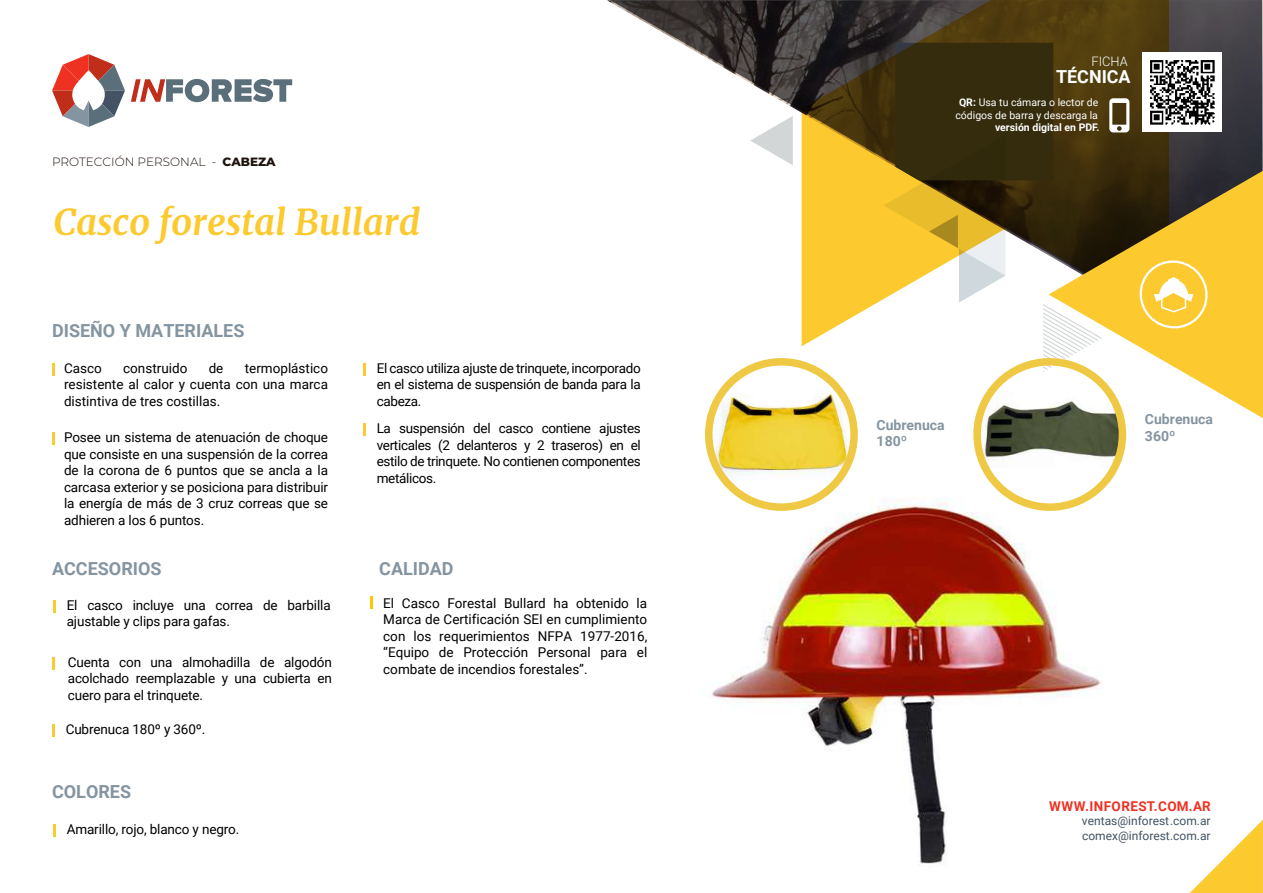
<style>
.page{position:relative;width:1263px;height:893px;background:#fff}
.page>*{position:absolute;margin:0;border:0;box-sizing:border-box;transform-origin:0 0}
.t1{font:italic 700 36px "Merriweather";color:#fcc92f}
.t2{font:700 18px "Roboto";color:#8495a1}
.t3{font:700 18px "Roboto";color:#fff}
.t4{font:700 13.95px/16.8px "Roboto";color:#8495a1}
.t5{font:13.5px/16.5px "Roboto";letter-spacing:-.01em;color:#000;text-align:justify}
.t6{font:700 13.5px "Roboto";letter-spacing:.03em;color:#ef3122}
.t7{font:300 13.05px "Roboto";color:#fff}
.t8{font:12px/15px "Roboto";color:#425363}
.t9{font:300 12px "Montserrat";color:#1e120d}
.t10{font:10.5px/12.6px "Roboto";color:#fff;text-align:center}
.t11{font:700 10.5px "Roboto";color:#fff}
.s1{font-weight:800}
.s2{font-weight:700}
</style>
<div class="page">
<svg style="left:607px;top:0;width:654px;height:385px"></svg>
<img style="left:705px;top:435px;width:422px;height:431px">
<svg style="left:1190px;top:820px;width:73px;height:73px"></svg>
<svg style="left:52px;top:363px;width:2px;height:12px"></svg>
<svg style="left:52px;top:432px;width:2px;height:13px"></svg>
<svg style="left:363px;top:363px;width:2px;height:12px"></svg>
<svg style="left:363px;top:423px;width:2px;height:13px"></svg>
<svg style="left:802px;top:0;width:367px;height:346px;background:#886f2a"></svg>
<svg style="left:750px;top:116px;width:43px;height:49px"></svg>
<svg style="left:884px;top:43px;width:218px;height:329px"></svg>
<svg style="left:1109px;top:98px;width:20px;height:34px"></svg>
<svg style="left:131px;top:79px;width:161px;height:23px"></svg>
<svg style="left:52px;top:54px;width:73px;height:73px"></svg>
<svg style="left:1049px;top:171px;width:214px;height:247px;fill:#fcc92f"></svg>
<svg style="left:1136px;top:257px;width:75px;height:75px;background:#fcd253"></svg>
<svg style="left:53px;top:600px;width:2px;height:13px"></svg>
<svg style="left:52px;top:657px;width:2px;height:13px"></svg>
<svg style="left:53px;top:824px;width:2px;height:13px"></svg>
<svg style="left:52px;top:724px;width:2px;height:13px"></svg>
<img style="left:982px;top:392px;width:138px;height:76px">
<img style="left:709px;top:383px;width:145px;height:97px">
<div style="left:973px;top:358px;width:153px;height:153px;border:8px solid #efc944;border-radius:50%"></div>
<div style="left:705px;top:358px;width:153px;height:153px;border:8px solid #efc944;border-radius:50%"></div>
<svg style="left:370px;top:596px;width:2px;height:13px"></svg>
<img style="left:1142px;top:53px;width:79px;height:78px">
<p class="t9" style="left:52px;top:153px;width:225px">PROTECCIÓN PERSONAL - <span class="s1">CABEZA</span></p>
<h1 class="t1" style="left:54px;top:197px;width:368px">Casco forestal Bullard</h1>
<h2 class="t2" style="left:52px;top:318px;width:194px">DISEÑO Y MATERIALES</h2>
<p class="t5" style="left:64px;top:359px;width:266px;text-indent:181px">termoplástico resistente al calor y cuenta con una marca distintiva de tres costillas.</p>
<p class="t5" style="left:64px;top:429px;width:266px">Posee un sistema de atenuación de choque que consiste en una suspensión de la correa de la corona de 6 puntos que se ancla a la carcasa exterior y se posiciona para distribuir la energía de más de 3 cruz correas que se adhieren a los 6 puntos.</p>
<p class="t5" style="left:64px;top:359px;width:39px">Casco</p>
<p class="t5" style="left:123px;top:359px;width:66px">construido</p>
<p class="t5" style="left:209px;top:359px;width:16px">de</p>
<h2 class="t2" style="left:52px;top:556px;width:111px">ACCESORIOS</h2>
<p class="t5" style="left:67px;top:596px;width:265px">El casco incluye una correa de barbilla ajustable y clips para gafas.</p>
<p class="t5" style="left:68px;top:653px;width:266px">Cuenta con una almohadilla de algodón acolchado reemplazable y una cubierta en cuero para el trinquete.</p>
<p class="t5" style="left:66px;top:720px;width:141px">Cubrenuca 180º y 360º.</p>
<h2 class="t2" style="left:52px;top:779px;width:81px">COLORES</h2>
<p class="t5" style="left:67px;top:820px;width:174px">Amarillo, rojo, blanco y negro.</p>
<p class="t5" style="left:377px;top:359px;width:266px">El casco utiliza ajuste de trinquete, incorporado en el sistema de suspensión de banda para la cabeza.</p>
<p class="t5" style="left:377px;top:420px;width:266px">La suspensión del casco contiene ajustes verticales (2 delanteros y 2 traseros) en el estilo de trinquete. No contienen componentes metálicos.</p>
<h2 class="t2" style="left:379px;top:556px;width:76px">CALIDAD</h2>
<p class="t5" style="left:383px;top:594px;width:266px">El Casco Forestal Bullard ha obtenido la Marca de Certificación SEI en cumplimiento con los requerimientos NFPA 1977-2016, “Equipo de Protección Personal para el combate de incendios forestales”.</p>
<p class="t7" style="left:1091px;top:53px;width:38px">FICHA</p>
<h2 class="t3" style="left:1056px;top:64px;width:76px">TÉCNICA</h2>
<p class="t10" style="left:955px;top:96px;width:144px"><span class="s2">QR:</span> Usa tu cámara o lector de códigos de barra y descarga la</p>
<p class="t11" style="left:995px;top:120px;width:106px">versión digital en PDF.</p>
<p class="t4" style="left:877px;top:416px;width:70px">Cubrenuca<br>180º</p>
<p class="t4" style="left:1145px;top:410px;width:70px">Cubrenuca<br>360º</p>
<p class="t6" style="left:1049px;top:797px;width:163px">WWW.INFOREST.COM.AR</p>
<p class="t8" style="left:1082px;top:812px;width:130px">ventas@inforest.com.ar comex@inforest.com.ar</p>
</div>
